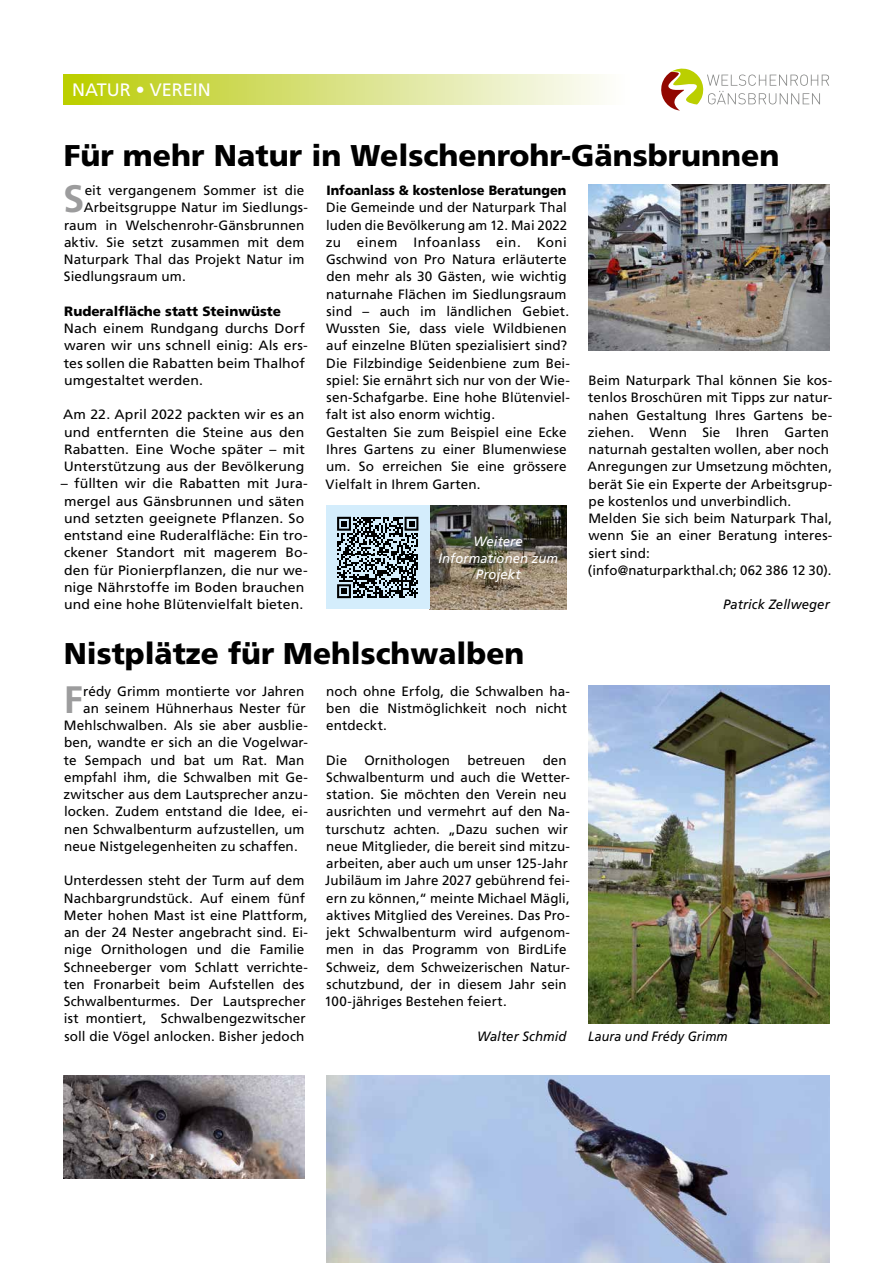
<style>
.page{position:relative;width:893px;height:1263px;background:#fff}
.page>*{position:absolute;margin:0;border:0;box-sizing:border-box;transform-origin:0 0}
.t1{font:700 38.25px "Frutiger LT Com";color:#9c9c9d}
.t2{font:900 30px "Frutiger LT Com";color:#000}
.t3{font:18px "Frutiger LT Com";color:#fff}
.t4{font:13.5px/17.2px "Frutiger LT Com";letter-spacing:.005em;color:#000}
.t5{font:13.5px/17.2px "Frutiger LT Com";letter-spacing:.005em;color:#000;scale:1.04 1}
.t6{font:900 13.5px "Frutiger LT Com";color:#000;scale:.95 1}
.t7{font:italic 13.5px/16.5px "Frutiger LT Com";letter-spacing:.01em;color:#fff;text-align:center}
.t8{font:900 13.5px "Frutiger LT Com";color:#000}
.t9{font:italic 13.5px "Frutiger LT Com";letter-spacing:.01em;color:#000}
.t10{font:italic 13.5px "Frutiger LT Com";letter-spacing:.01em;color:#000;scale:.93 1}
</style>
<div class="page">
<div style="left:64px;top:74px;width:567px;height:30px;background:linear-gradient(to right,#b9cb06,#fdfdff)"></div>
<svg style="left:661px;top:69px;width:168px;height:42px"></svg>
<img style="left:588px;top:685px;width:241px;height:338px">
<img style="left:588px;top:185px;width:241px;height:165px">
<img style="left:326px;top:1075px;width:503px;height:188px">
<img style="left:64px;top:1075px;width:241px;height:103px">
<img style="left:429px;top:506px;width:138px;height:103px">
<div style="left:326px;top:506px;width:103px;height:103px;background:#d4edfc"></div>
<svg style="left:337px;top:517px;width:81px;height:81px"></svg>
<h3 class="t3" style="left:72px;top:79px;width:140px">NATUR • VEREIN</h3>
<h2 class="t2" style="left:64px;top:137px;width:717px">Für mehr Natur in Welschenrohr-Gänsbrunnen</h2>
<h1 class="t1" style="left:63px;top:177px;width:23px">S</h1>
<p class="t4" style="left:85px;top:182px;width:221px">eit vergangenem Sommer ist die</p>
<p class="t6" style="left:326px;top:182px;width:254px">Infoanlass &amp; kostenlose Beratungen</p>
<p class="t4" style="left:326px;top:199px;width:246px">Die Gemeinde und der Naturpark Thal luden die Bevölkerung am 12. Mai 2022 zu einem Infoanlass ein. Koni Gschwind von Pro Natura erläuterte den mehr als 30 Gästen, wie wichtig naturnahe Flächen im Siedlungsraum sind – auch im ländlichen Gebiet.<br>Wussten Sie, dass viele Wildbienen auf einzelne Blüten spezialisiert sind?<br>Die Filzbindige Seidenbiene zum Bei&shy;spiel: Sie ernährt sich nur von der Wie&shy;sen-Schafgarbe. Eine hohe Blütenviel&shy;falt ist also enorm wichtig.<br>Gestalten Sie zum Beispiel eine Ecke Ihres Gartens zu einer Blumenwiese um. So erreichen Sie eine grössere Vielfalt in Ihrem Garten.</p>
<p class="t4" style="left:84px;top:199px;width:226px">Arbeitsgruppe Natur im Siedlungs-</p>
<p class="t4" style="left:64px;top:216px;width:242px">raum in Welschenrohr-Gänsbrunnen</p>
<p class="t4" style="left:64px;top:234px;width:242px">aktiv. Sie setzt zusammen mit dem</p>
<p class="t4" style="left:64px;top:251px;width:242px">Naturpark Thal das Projekt Natur im</p>
<p class="t4" style="left:64px;top:268px;width:123px">Siedlungsraum um.</p>
<p class="t8" style="left:64px;top:303px;width:218px">Ruderalfläche statt Steinwüste</p>
<p class="t5" style="left:64px;top:320px;width:236px">Nach einem Rundgang durchs Dorf waren wir uns schnell einig: Als ers&shy;tes sollen die Rabatten beim Thalhof umgestaltet werden.</p>
<p class="t5" style="left:63px;top:406px;width:234px;text-align:justify">Am 22. April 2022 packten wir es an und entfernten die Steine aus den Rabatten. Eine Woche später – mit Unterstützung aus der Bevölkerung</p>
<p class="t5" style="left:61px;top:475px;width:239px">– füllten wir die Rabatten mit Jura&shy;mergel aus Gänsbrunnen und säten und setzten geeignete Pflanzen. So entstand eine Ruderalfläche: Ein tro&shy;ckener Standort mit magerem Bo&shy;den für Pionierpflanzen, die nur we&shy;nige Nährstoffe im Boden brauchen und eine hohe Blütenvielfalt bieten.</p>
<h2 class="t2" style="left:64px;top:635px;width:462px">Nistplätze für Mehlschwalben</h2>
<h1 class="t1" style="left:64px;top:677px;width:21px">F</h1>
<p class="t4" style="left:83px;top:682px;width:223px">rédy Grimm montierte vor Jahren</p>
<p class="t4" style="left:588px;top:372px;width:246px">Beim Naturpark Thal können Sie kos&shy;tenlos Broschüren mit Tipps zur natur&shy;nahen Gestaltung Ihres Gartens be&shy;ziehen. Wenn Sie Ihren Garten naturnah gestalten wollen, aber noch Anregungen zur Umsetzung möchten, berät Sie ein Experte der Arbeitsgrup&shy;pe kostenlos und unverbindlich.<br>Melden Sie sich beim Naturpark Thal, wenn Sie an einer Beratung interes&shy;siert sind:<br>(info@naturparkthal.ch; 062 386 12 30).</p>
<p class="t9" style="left:723px;top:597px;width:108px">Patrick Zellweger</p>
<p class="t7" style="left:438px;top:533px;width:121px">Weitere<br>Informationen zum<br>Projekt</p>
<p class="t4" style="left:326px;top:682px;width:245px">noch ohne Erfolg, die Schwalben ha&shy;ben die Nistmöglichkeit noch nicht entdeckt.</p>
<p class="t4" style="left:326px;top:751px;width:22px">Die</p>
<p class="t4" style="left:364px;top:751px;width:87px">Ornithologen</p>
<p class="t4" style="left:467px;top:751px;width:60px">betreuen</p>
<p class="t4" style="left:83px;top:699px;width:224px">an seinem Hühnerhaus Nester für</p>
<p class="t4" style="left:64px;top:717px;width:245px">Mehlschwalben. Als sie aber ausblie-</p>
<p class="t4" style="left:64px;top:734px;width:245px">ben, wandte er sich an die Vogelwar-</p>
<p class="t4" style="left:64px;top:751px;width:242px">te Sempach und bat um Rat. Man</p>
<p class="t4" style="left:64px;top:768px;width:245px">empfahl ihm, die Schwalben mit Ge-</p>
<p class="t4" style="left:63px;top:786px;width:246px">zwitscher aus dem Lautsprecher anzu-</p>
<p class="t4" style="left:64px;top:803px;width:245px">locken. Zudem entstand die Idee, ei-</p>
<p class="t4" style="left:64px;top:820px;width:242px">nen Schwalbenturm aufzustellen, um</p>
<p class="t4" style="left:64px;top:837px;width:235px">neue Nistgelegenheiten zu schaffen.</p>
<p class="t4" style="left:64px;top:872px;width:246px">Unterdessen steht der Turm auf dem Nachbargrundstück. Auf einem fünf Meter hohen Mast ist eine Plattform, an der 24 Nester angebracht sind. Ei&shy;nige Ornithologen und die Familie Schneeberger vom Schlatt verrichte&shy;ten Fronarbeit beim Aufstellen des Schwalbenturmes. Der Lautsprecher ist montiert, Schwalbengezwitscher soll die Vögel anlocken. Bisher jedoch</p>
<p class="t4" style="left:324px;top:751px;width:247px;text-indent:218px">den Schwalbenturm und auch die Wetter&shy;station. Sie möchten den Verein neu ausrichten und vermehrt auf den Na&shy;turschutz achten. „Dazu suchen wir neue Mitglieder, die bereit sind mitzu&shy;arbeiten, aber auch um unser 125-Jahr Jubiläum im Jahre 2027 gebührend fei&shy;ern zu können,“ meinte Michael Mägli, aktives Mitglied des Vereines. Das Pro&shy;jekt Schwalbenturm wird aufgenom&shy;men in das Programm von BirdLife Schweiz, dem Schweizerischen Natur&shy;schutzbund, der in diesem Jahr sein 100-jähriges Bestehen feiert.</p>
<p class="t9" style="left:477px;top:1028px;width:91px">Walter Schmid</p>
<p class="t10" style="left:588px;top:1028px;width:152px">Laura und Frédy Grimm</p>
</div>
